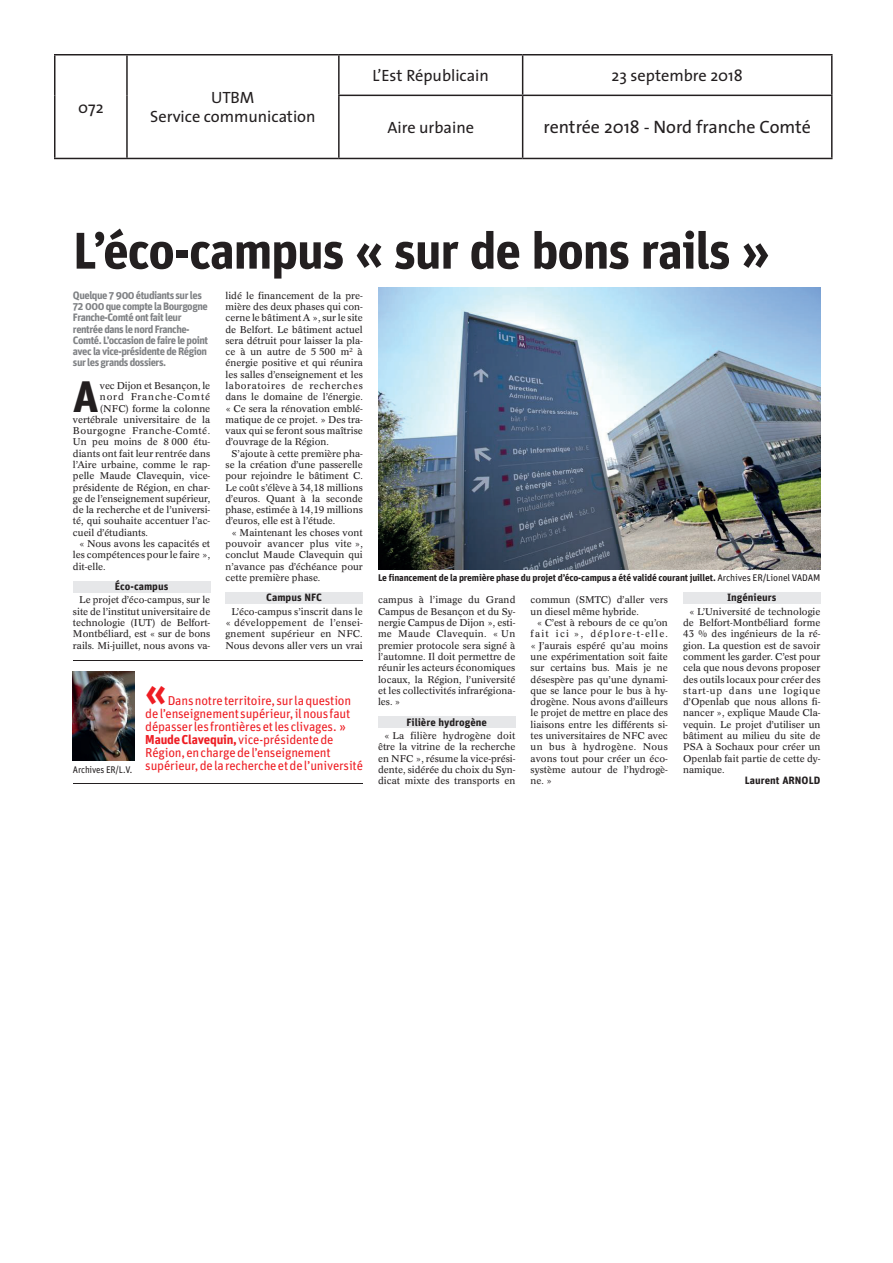
<style>
.page{position:relative;width:893px;height:1263px;background:#fff}
.page>*{position:absolute;margin:0;border:0;box-sizing:border-box;transform-origin:0 0}
.t1{font:700 51.45px "Unit OTEI";letter-spacing:-.025em;color:#231f20}
.t2{font:700 44.1px "Unit OTEI";color:#231f20}
.t3{font:700 38.55px "Unit OTEI";color:#ee1d23}
.t4{font:18px "The Sans";color:#231f20}
.t5{font:16.35px/19.6px "The Sans";color:#231f20;text-align:center}
.t6{font:12.9px/12.9px "Unit OTEI";letter-spacing:-.015em;color:#ee1d23}
.t7{font:700 10.65px/11.2px "Unit OTEI";letter-spacing:-.045em;color:#808285}
.t8{font:700 10.65px "Unit OTEI";color:#231f20}
.t9{font:9.6px/11.2px "Concorde BQEI";color:#231f20;text-align:justify}
.t10{font:700 9.6px "Unit OTEI";letter-spacing:-.015em;color:#231f20}
.t11{font:9.6px "Concorde BQEI";letter-spacing:.05em;color:#231f20}
.t12{font:9.6px "Concorde BQEI";letter-spacing:.085em;color:#231f20}
.t13{font:9.6px "Unit OTEI";letter-spacing:-.015em;color:#231f20;scale:.94 1}
.s1{font-weight:400}
.s2{font-weight:700}
</style>
<div class="page">
<hr style="left:54px;top:54px;width:73px;height:1px;background:#231f20">
<hr style="left:54px;top:55px;width:1px;height:40px;background:#231f20">
<hr style="left:127px;top:54px;width:212px;height:1px;background:#231f20">
<hr style="left:126px;top:55px;width:2px;height:40px;background:#231f20">
<hr style="left:339px;top:54px;width:184px;height:1px;background:#231f20">
<hr style="left:338px;top:55px;width:2px;height:40px;background:#231f20">
<hr style="left:523px;top:54px;width:309px;height:1px;background:#231f20">
<hr style="left:522px;top:55px;width:1px;height:40px;background:#231f20">
<hr style="left:831px;top:55px;width:1px;height:40px;background:#231f20">
<hr style="left:54px;top:95px;width:1px;height:63px;background:#231f20">
<hr style="left:126px;top:95px;width:2px;height:63px;background:#231f20">
<hr style="left:338px;top:95px;width:185px;height:1px;background:#231f20">
<hr style="left:338px;top:96px;width:2px;height:62px;background:#231f20">
<hr style="left:523px;top:95px;width:309px;height:1px;background:#231f20">
<hr style="left:522px;top:96px;width:1px;height:62px;background:#231f20">
<hr style="left:831px;top:96px;width:1px;height:62px;background:#231f20">
<hr style="left:54px;top:158px;width:73px;height:1px;background:#231f20">
<hr style="left:127px;top:158px;width:212px;height:1px;background:#231f20">
<hr style="left:339px;top:158px;width:184px;height:1px;background:#231f20">
<hr style="left:523px;top:158px;width:309px;height:1px;background:#231f20">
<div style="left:73px;top:581px;width:137px;height:11px;background:#e6e7e9"></div>
<div style="left:226px;top:592px;width:137px;height:11px;background:#e6e7e9"></div>
<div style="left:378px;top:716px;width:137px;height:12px;background:#e6e7e9"></div>
<div style="left:683px;top:592px;width:137px;height:11px;background:#e6e7e9"></div>
<img style="left:378px;top:287px;width:442px;height:283px">
<hr style="left:73px;top:660px;width:290px;height:1px;background:#231f20">
<hr style="left:73px;top:783px;width:290px;height:1px;background:#231f20">
<img style="left:73px;top:671px;width:61px;height:90px">
<h3 class="t5" style="left:78px;top:97px;width:27px">072</h3>
<h3 class="t5" style="left:150px;top:87px;width:167px">UTBM<br>Service communication</h3>
<h3 class="t5" style="left:373px;top:65px;width:118px">L’Est Républicain</h3>
<h3 class="t5" style="left:612px;top:65px;width:133px">23 septembre 2018</h3>
<h3 class="t5" style="left:387px;top:117px;width:88px">Aire urbaine</h3>
<h3 class="t4" style="left:543px;top:112px;width:269px">rentrée 2018 - Nord franche Comté</h3>
<h1 class="t1" style="left:73px;top:215px;width:698px">L’éco-campus « sur de bons rails »</h1>
<p class="t7" style="left:73px;top:289px;width:137px">Quelque 7 900 étudiants sur les<br>72 000 que compte la Bourgogne<br>Franche-Comté ont fait leur rentrée dans le nord Franche-<br>Comté. L’occasion de faire le point avec la vice-présidente de Région sur les grands dossiers.</p>
<p class="t9" style="left:226px;top:289px;width:139px">lidé le financement de la pre&shy;mière des deux phases qui con&shy;cerne le bâtiment A », sur le site de Belfort. Le bâtiment actuel sera détruit pour laisser la pla&shy;ce à un autre de 5 500 m<sup>2</sup> à énergie positive et qui réunira les salles d’enseignement et les laboratoires de recherches dans le domaine de l’énergie. « Ce sera la rénovation emblé&shy;matique de ce projet. » Des tra&shy;vaux qui se feront sous maîtrise d’ouvrage de la Région.</p>
<p class="t9" style="left:226px;top:447px;width:139px;text-indent:6px">S’ajoute à cette première pha&shy;se la création d’une passerelle pour rejoindre le bâtiment C.<br>Le coût s’élève à 34,18 millions d’euros. Quant à la seconde phase, estimée à 14,19 millions d’euros, elle est à l’étude.</p>
<p class="t9" style="left:226px;top:526px;width:139px;text-indent:6px">« Maintenant les choses vont pouvoir avancer plus vite », conclut Maude Clavequin qui n’avance pas d’échéance pour cette première phase.</p>
<p class="t8" style="left:266px;top:590px;width:57px">Campus NFC</p>
<p class="t9" style="left:226px;top:605px;width:139px;text-indent:6px">L’éco-campus s’inscrit dans le « développement de l’ensei&shy;gnement supérieur en NFC.<br>Nous devons aller vers un vrai</p>
<p class="t9" style="left:378px;top:594px;width:139px">campus à l’image du Grand Campus de Besançon et du Sy&shy;nergie Campus de Dijon », esti&shy;me Maude Clavequin. « Un premier protocole sera signé à l’automne. Il doit permettre de réunir les acteurs économiques locaux, la Région, l’université et les collectivités infrarégiona&shy;les. »</p>
<p class="t8" style="left:406px;top:714px;width:82px">Filière hydrogène</p>
<p class="t9" style="left:378px;top:730px;width:139px;text-indent:6px">« La filière hydrogène doit être la vitrine de la recherche en NFC », résume la vice-prési&shy;dente, sidérée du choix du Syn&shy;dicat mixte des transports en</p>
<h2 class="t2" style="left:73px;top:365px;width:27px">A</h2>
<p class="t9" style="left:100px;top:380px;width:112px">vec Dijon et Besançon, le</p>
<p class="t12" style="left:100px;top:390px;width:112px">nord Franche-Comté</p>
<p class="t9" style="left:100px;top:402px;width:112px">(NFC) forme la colonne</p>
<p class="t9" style="left:73px;top:413px;width:139px">vertébrale universitaire de la</p>
<p class="t11" style="left:73px;top:424px;width:139px">Bourgogne Franche-Comté.</p>
<p class="t9" style="left:73px;top:436px;width:139px">Un peu moins de 8 000 étu-</p>
<p class="t9" style="left:73px;top:447px;width:139px">diants ont fait leur rentrée dans</p>
<p class="t9" style="left:73px;top:459px;width:139px">l’Aire urbaine, comme le rap-</p>
<p class="t9" style="left:73px;top:470px;width:139px">pelle Maude Clavequin, vice-</p>
<p class="t9" style="left:73px;top:481px;width:139px">présidente de Région, en char-</p>
<p class="t9" style="left:73px;top:492px;width:139px">ge de l’enseignement supérieur,</p>
<p class="t9" style="left:73px;top:504px;width:139px">de la recherche et de l’universi-</p>
<p class="t9" style="left:73px;top:515px;width:139px">té, qui souhaite accentuer l’ac-</p>
<p class="t9" style="left:73px;top:526px;width:77px">cueil d’étudiants.</p>
<p class="t9" style="left:79px;top:538px;width:133px">« Nous avons les capacités et</p>
<p class="t9" style="left:73px;top:549px;width:139px">les compétences pour le faire »,</p>
<p class="t9" style="left:73px;top:560px;width:34px">dit-elle.</p>
<p class="t8" style="left:115px;top:579px;width:55px">Éco-campus</p>
<p class="t9" style="left:73px;top:594px;width:139px;text-indent:6px">Le projet d’éco-campus, sur le site de l’institut universitaire de technologie (IUT) de Belfort-Montbéliard, est « sur de bons rails. Mi-juillet, nous avons va-</p>
<p class="t10" style="left:378px;top:571px;width:444px">Le financement de la première phase du projet d’éco-campus a été validé courant juillet. <span class="s1">Archives ER/Lionel VADAM</span></p>
<p class="t8" style="left:727px;top:590px;width:51px">Ingénieurs</p>
<p class="t9" style="left:683px;top:605px;width:139px;text-indent:6px">« L’Université de technologie de Belfort-Montbéliard forme 43 % des ingénieurs de la ré&shy;gion. La question est de savoir comment les garder. C’est pour cela que nous devons proposer des outils locaux pour créer des start-up dans une logique d’Openlab que nous allons fi&shy;nancer », explique Maude Cla&shy;vequin. Le projet d’utiliser un bâtiment au milieu du site de PSA à Sochaux pour créer un Openlab fait partie de cette dy&shy;namique.</p>
<p class="t8" style="left:745px;top:773px;width:77px">Laurent ARNOLD</p>
<p class="t9" style="left:531px;top:594px;width:139px">commun (SMTC) d’aller vers un diesel même hybride.</p>
<p class="t9" style="left:531px;top:617px;width:139px;text-indent:6px">« C’est à rebours de ce qu’on fait ici », déplore-t-elle. « J’aurais espéré qu’au moins une expérimentation soit faite sur certains bus. Mais je ne désespère pas qu’une dynami&shy;que se lance pour le bus à hy&shy;drogène. Nous avons d’ailleurs le projet de mettre en place des liaisons entre les différents si&shy;tes universitaires de NFC avec un bus à hydrogène. Nous avons tout pour créer un éco&shy;système autour de l’hydrogè&shy;ne. »</p>
<h3 class="t3" style="left:145px;top:665px;width:23px">«</h3>
<p class="t6" style="left:145px;top:694px;width:219px;text-indent:22px">Dans notre territoire, sur la question de l’enseignement supérieur, il nous faut dépasser les frontières et les clivages. » <span class="s2">Maude Clavequin,</span> vice-présidente de Région, en charge de l’enseignement supérieur, de la recherche et de l’université</p>
<p class="t13" style="left:73px;top:763px;width:65px">Archives ER/L.V.</p>
</div>
